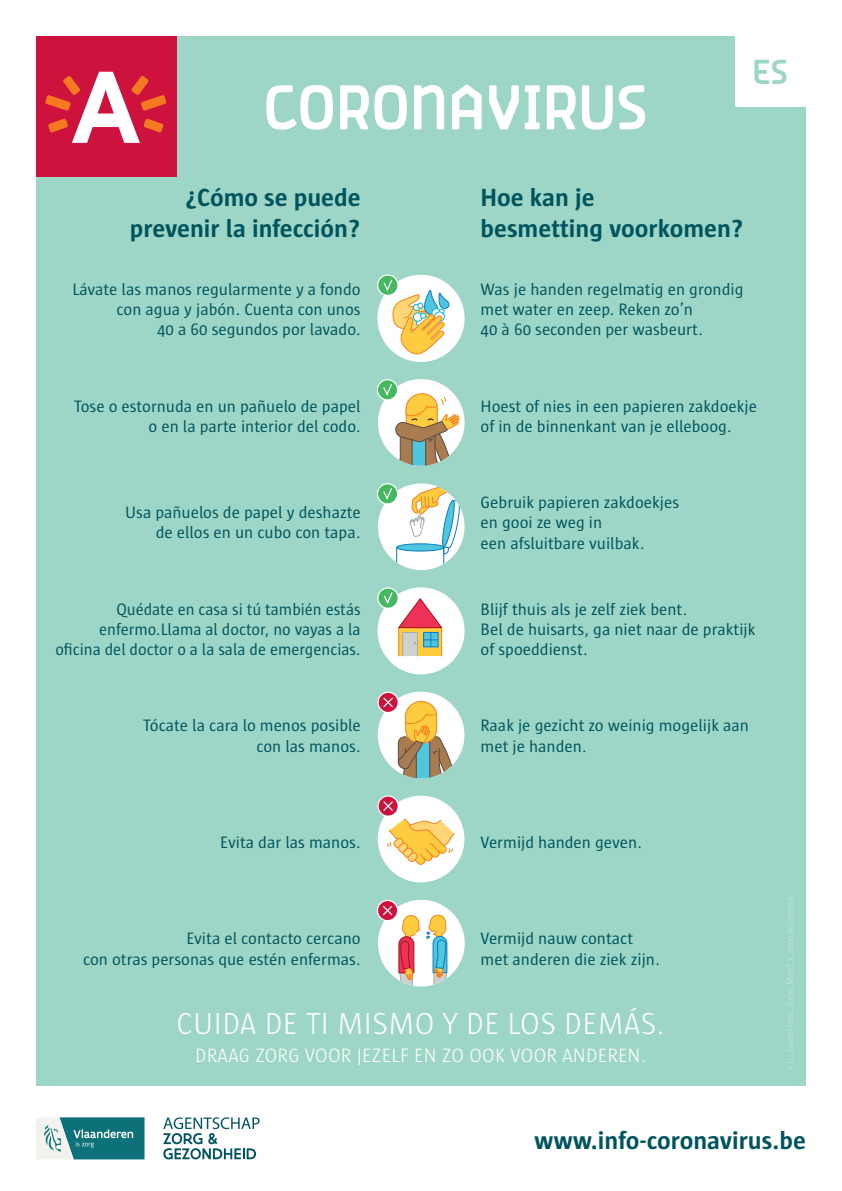
<style>
.page{position:relative;width:842px;height:1191px;background:#fff}
.page>*{position:absolute;margin:0;border:0;box-sizing:border-box;transform-origin:0 0}
.t1{font:56.4px "Antwerpen";letter-spacing:.005em;color:#fff}
.t2{font:300 31px "Sun Antwerpen";letter-spacing:.015em;color:#fff}
.t3{font:31px "Antwerpen";color:#9dd6c6}
.t4{font:700 25.4px/30.5px "Sun Antwerpen";color:#00545e}
.t5{font:300 19.7px "Sun Antwerpen";letter-spacing:.015em;color:#fff}
.t6{font:16.9px/20.3px "Sun Antwerpen";color:#00545e}
</style>
<div class="page">
<div style="left:36px;top:36px;width:770px;height:1049px;background:#9dd6c6"></div>
<div style="left:737px;top:1px;width:105px;height:105px;background:#fff"></div>
<div style="left:36px;top:37px;width:140px;height:139px;background:#cd123d"></div>
<svg style="left:45px;top:72px;width:121px;height:71px"></svg>
<svg style="left:36px;top:1117px;width:109px;height:42px"></svg>
<svg style="left:163px;top:1117px;width:97px;height:42px"></svg>
<div style="left:377px;top:275px;width:88px;height:87px;background:#fff;border-radius:50%"></div>
<svg style="left:378px;top:275px;width:20px;height:20px"></svg>
<div style="left:377px;top:274px;width:22px;height:22px;border:1px solid #fff;border-radius:50%"></div>
<svg style="left:382px;top:278px;width:68px;height:80px"></svg>
<div style="left:378px;top:587px;width:87px;height:87px;background:#fff;border-radius:50%"></div>
<div style="left:398px;top:627px;width:44px;height:29px;background:#fecc3e;border:1px solid #f58220"></div>
<div style="left:402px;top:632px;width:16px;height:24px;background:#cfd1d1;border:1px solid #a8abab"></div>
<svg style="left:378px;top:588px;width:20px;height:20px"></svg>
<div style="left:377px;top:587px;width:22px;height:22px;border:1px solid #fff;border-radius:50%"></div>
<svg style="left:383px;top:591px;width:59px;height:56px"></svg>
<div style="left:378px;top:483px;width:87px;height:87px;background:#fff;border-radius:50%"></div>
<svg style="left:397px;top:544px;width:47px;height:7px"></svg>
<div style="left:396px;top:543px;width:48px;height:8px;border:1px solid #107bc1;border-radius:50%"></div>
<svg style="left:396px;top:547px;width:1px;height:16px"></svg>
<svg style="left:410px;top:485px;width:51px;height:85px"></svg>
<svg style="left:377px;top:483px;width:21px;height:21px"></svg>
<svg style="left:377px;top:379px;width:83px;height:87px"></svg>
<div style="left:378px;top:795px;width:86px;height:87px;background:#fff;border-radius:50%"></div>
<svg style="left:388px;top:818px;width:67px;height:47px"></svg>
<svg style="left:378px;top:796px;width:20px;height:20px"></svg>
<div style="left:377px;top:795px;width:22px;height:21px;border:1px solid #fff;border-radius:50%"></div>
<svg style="left:382px;top:800px;width:12px;height:12px"></svg>
<div style="left:378px;top:691px;width:86px;height:87px;background:#fff;border-radius:50%"></div>
<svg style="left:378px;top:692px;width:20px;height:20px"></svg>
<div style="left:377px;top:691px;width:22px;height:22px;border:1px solid #fff;border-radius:50%"></div>
<svg style="left:382px;top:696px;width:80px;height:82px"></svg>
<div style="left:378px;top:899px;width:87px;height:87px;background:#fff;border-radius:50%"></div>
<svg style="left:426px;top:914px;width:22px;height:72px"></svg>
<svg style="left:377px;top:900px;width:21px;height:20px"></svg>
<div style="left:377px;top:899px;width:21px;height:22px;border:1px solid #fff;border-radius:50%"></div>
<svg style="left:381px;top:904px;width:39px;height:82px"></svg>
<svg style="left:787px;top:897px;width:7px;height:172px"></svg>
<div style="left:735px;top:36px;width:70px;height:70px;background:#fff"></div>
<h1 class="t1" style="left:264px;top:71px;width:385px">CORONAVIRUS</h1>
<h2 class="t3" style="left:753px;top:52px;width:37px">ES</h2>
<h3 class="t4" style="left:130px;top:182px;width:232px;text-align:right">¿Cómo se puede prevenir la infección?</h3>
<p class="t6" style="left:72px;top:279px;width:290px;text-align:right">Lávate las manos regularmente y a fondo con agua y jabón. Cuenta con unos<br>40 a 60 segundos por lavado.</p>
<h3 class="t4" style="left:481px;top:182px;width:265px">Hoe kan je<br>besmetting voorkomen?</h3>
<p class="t6" style="left:481px;top:279px;width:264px">Was je handen regelmatig en grondig met water en zeep. Reken zo’n<br>40 à 60 seconden per wasbeurt.</p>
<p class="t6" style="left:74px;top:395px;width:288px;text-align:right">Tose o estornuda en un pañuelo de papel o en la parte interior del codo.</p>
<p class="t6" style="left:125px;top:502px;width:237px;text-align:right">Usa pañuelos de papel y deshazte de ellos en un cubo con tapa.</p>
<p class="t6" style="left:55px;top:598px;width:307px;text-align:right">Quédate en casa si tú también estás enfermo.Llama al doctor, no vayas a la oficina del doctor o a la sala de emergencias.</p>
<p class="t6" style="left:143px;top:715px;width:219px;text-align:right">Tócate la cara lo menos posible con las manos.</p>
<p class="t6" style="left:481px;top:395px;width:278px">Hoest of nies in een papieren zakdoekje of in de binnenkant van je elleboog.</p>
<p class="t6" style="left:481px;top:492px;width:200px">Gebruik papieren zakdoekjes en gooi ze weg in<br>een afsluitbare vuilbak.</p>
<p class="t6" style="left:481px;top:598px;width:276px">Blijf thuis als je zelf ziek bent.<br>Bel de huisarts, ga niet naar de praktijk of spoeddienst.</p>
<p class="t6" style="left:481px;top:715px;width:270px">Raak je gezicht zo weinig mogelijk aan met je handen.</p>
<p class="t6" style="left:220px;top:832px;width:142px">Evita dar las manos.</p>
<p class="t6" style="left:481px;top:832px;width:163px">Vermijd handen geven.</p>
<p class="t6" style="left:83px;top:928px;width:279px;text-align:right">Evita el contacto cercano<br>con otras personas que estén enfermas.</p>
<p class="t6" style="left:481px;top:928px;width:181px">Vermijd nauw contact met anderen die ziek zijn.</p>
<h2 class="t2" style="left:177px;top:1006px;width:490px">CUIDA DE TI MISMO Y DE LOS DEMÁS.</h2>
<p class="t5" style="left:195px;top:1044px;width:452px">DRAAG ZORG VOOR JEZELF EN ZO OOK VOOR ANDEREN.</p>
<h3 class="t4" style="left:534px;top:1124px;width:273px">www.info-coronavirus.be</h3>
</div>
